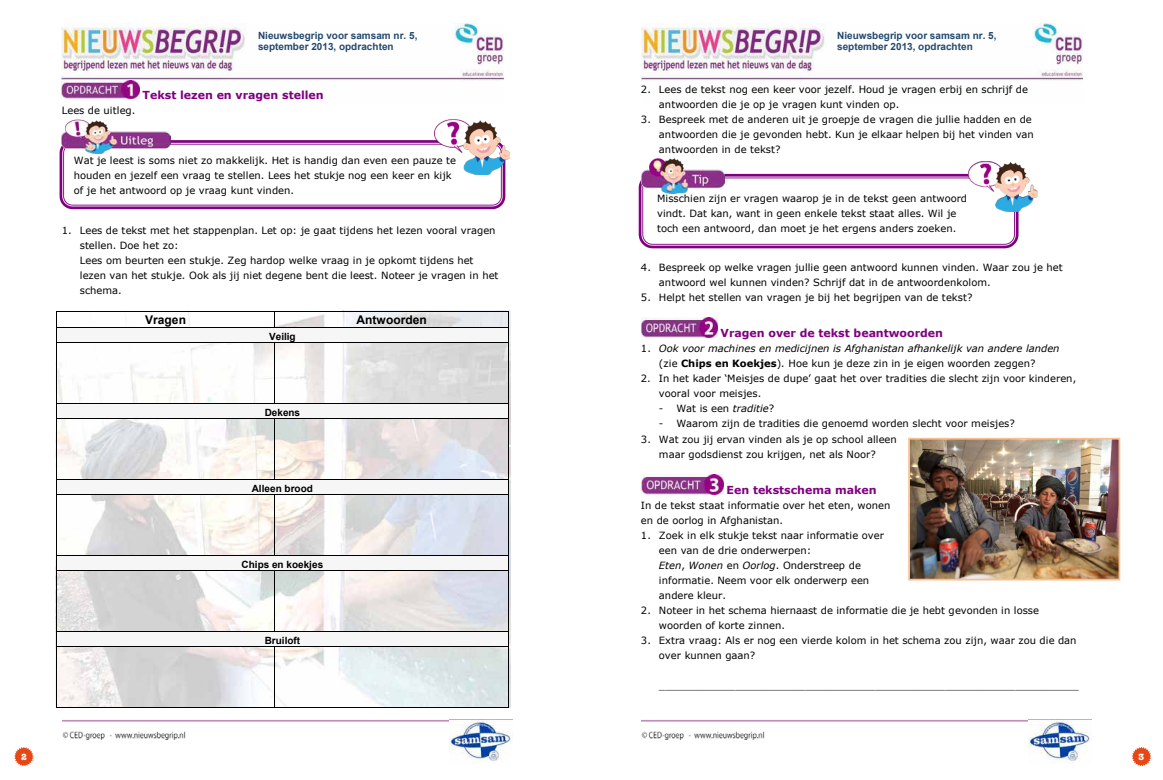
<style>
.page{position:relative;width:1163px;height:780px;background:#fff}
.page>*{position:absolute;margin:0;border:0;box-sizing:border-box;transform-origin:0 0}
.t1{font:700 12px "Arial";color:#000}
.t2{font:700 11px "Verdana";color:#800080}
.t3{font:10px/15px "Verdana";letter-spacing:.005em;color:#000}
.t4{font:italic 10px/15px "Verdana";letter-spacing:.005em;color:#000;text-align:center}
.t5{font:700 10px/11.5px "Arial";letter-spacing:.005em;color:#24496e}
.t6{font:700 10px "Arial";color:#000}
.t7{font:700 9px "American Typewriter";color:#fffffb}
.s1{font-style:normal}
.s2{font-weight:700;font-style:normal}
.s3{font-style:italic}
</style>
<div class="page">
<svg style="left:14px;top:747px;width:20px;height:19px"></svg>
<svg style="left:1132px;top:747px;width:18px;height:19px"></svg>
<img style="left:62px;top:720px;width:387px;height:20px">
<img style="left:62px;top:24px;width:441px;height:73px">
<img style="left:449px;top:719px;width:63px;height:44px">
<img style="left:55px;top:311px;width:455px;height:396px">
<img style="left:62px;top:80px;width:77px;height:19px">
<hr style="left:57px;top:311px;width:217px;height:1px;background:#000">
<hr style="left:275px;top:311px;width:233px;height:1px;background:#000">
<div style="left:57px;top:327px;width:5px;height:15px;background:#f6f6f6"></div>
<div style="left:503px;top:327px;width:5px;height:15px;background:#f6f6f6"></div>
<div style="left:62px;top:327px;width:441px;height:15px;background:#f6f6f6"></div>
<hr style="left:57px;top:327px;width:217px;height:1px;background:#000">
<svg style="left:274px;top:311px;width:1px;height:17px"></svg>
<hr style="left:275px;top:327px;width:233px;height:1px;background:#000">
<svg style="left:56px;top:311px;width:1px;height:32px"></svg>
<hr style="left:57px;top:342px;width:217px;height:1px;background:#000">
<hr style="left:275px;top:342px;width:233px;height:1px;background:#000">
<svg style="left:508px;top:311px;width:1px;height:32px"></svg>
<hr style="left:56px;top:343px;width:1px;height:60px;background:#000">
<hr style="left:274px;top:343px;width:1px;height:60px;background:#000">
<hr style="left:508px;top:343px;width:1px;height:60px;background:#000">
<div style="left:57px;top:403px;width:5px;height:15px;background:#f6f6f6"></div>
<div style="left:503px;top:403px;width:5px;height:15px;background:#f6f6f6"></div>
<div style="left:62px;top:403px;width:441px;height:15px;background:#f6f6f6"></div>
<hr style="left:57px;top:403px;width:217px;height:1px;background:#000">
<hr style="left:275px;top:403px;width:233px;height:1px;background:#000">
<svg style="left:56px;top:403px;width:1px;height:16px"></svg>
<hr style="left:57px;top:418px;width:217px;height:1px;background:#000">
<hr style="left:275px;top:418px;width:233px;height:1px;background:#000">
<svg style="left:508px;top:403px;width:1px;height:16px"></svg>
<hr style="left:56px;top:419px;width:1px;height:60px;background:#000">
<hr style="left:274px;top:419px;width:1px;height:60px;background:#000">
<hr style="left:508px;top:419px;width:1px;height:60px;background:#000">
<div style="left:57px;top:479px;width:5px;height:15px;background:#f6f6f6"></div>
<div style="left:503px;top:479px;width:5px;height:15px;background:#f6f6f6"></div>
<div style="left:62px;top:479px;width:441px;height:15px;background:#f6f6f6"></div>
<hr style="left:57px;top:479px;width:217px;height:1px;background:#000">
<hr style="left:275px;top:479px;width:233px;height:1px;background:#000">
<svg style="left:56px;top:479px;width:1px;height:16px"></svg>
<hr style="left:57px;top:494px;width:217px;height:1px;background:#000">
<hr style="left:275px;top:494px;width:233px;height:1px;background:#000">
<svg style="left:508px;top:479px;width:1px;height:16px"></svg>
<hr style="left:56px;top:495px;width:1px;height:60px;background:#000">
<hr style="left:274px;top:495px;width:1px;height:60px;background:#000">
<hr style="left:508px;top:495px;width:1px;height:60px;background:#000">
<div style="left:57px;top:555px;width:5px;height:15px;background:#f6f6f6"></div>
<div style="left:503px;top:555px;width:5px;height:15px;background:#f6f6f6"></div>
<div style="left:62px;top:555px;width:441px;height:15px;background:#f6f6f6"></div>
<hr style="left:57px;top:555px;width:217px;height:1px;background:#000">
<hr style="left:275px;top:555px;width:233px;height:1px;background:#000">
<svg style="left:56px;top:555px;width:1px;height:16px"></svg>
<hr style="left:57px;top:570px;width:217px;height:1px;background:#000">
<hr style="left:275px;top:570px;width:233px;height:1px;background:#000">
<svg style="left:508px;top:555px;width:1px;height:16px"></svg>
<hr style="left:56px;top:571px;width:1px;height:60px;background:#000">
<hr style="left:274px;top:571px;width:1px;height:60px;background:#000">
<hr style="left:508px;top:571px;width:1px;height:60px;background:#000">
<div style="left:57px;top:631px;width:5px;height:15px;background:#f6f6f6"></div>
<div style="left:503px;top:631px;width:5px;height:15px;background:#f6f6f6"></div>
<div style="left:62px;top:631px;width:441px;height:15px;background:#f6f6f6"></div>
<hr style="left:57px;top:631px;width:217px;height:1px;background:#000">
<hr style="left:275px;top:631px;width:233px;height:1px;background:#000">
<svg style="left:56px;top:631px;width:1px;height:16px"></svg>
<hr style="left:57px;top:646px;width:217px;height:1px;background:#000">
<hr style="left:275px;top:646px;width:233px;height:1px;background:#000">
<svg style="left:508px;top:631px;width:1px;height:16px"></svg>
<hr style="left:56px;top:647px;width:1px;height:60px;background:#000">
<hr style="left:57px;top:707px;width:217px;height:1px;background:#000">
<hr style="left:274px;top:647px;width:1px;height:60px;background:#000">
<hr style="left:275px;top:707px;width:233px;height:1px;background:#000">
<hr style="left:508px;top:647px;width:1px;height:60px;background:#000">
<svg style="left:60px;top:140px;width:445px;height:69px"></svg>
<img style="left:62px;top:119px;width:109px;height:34px">
<img style="left:434px;top:119px;width:76px;height:56px">
<img style="left:641px;top:720px;width:387px;height:20px">
<img style="left:641px;top:24px;width:441px;height:57px">
<img style="left:1028px;top:719px;width:63px;height:44px">
<svg style="left:638px;top:174px;width:380px;height:74px"></svg>
<img style="left:641px;top:158px;width:83px;height:35px">
<img style="left:641px;top:317px;width:76px;height:20px">
<img style="left:641px;top:474px;width:82px;height:20px">
<img style="left:911px;top:441px;width:206px;height:136px">
<div style="left:908px;top:438px;width:212px;height:142px;border:2px solid #fabf8f"></div>
<img style="left:968px;top:161px;width:69px;height:50px">
<p class="t3" style="left:62px;top:103px;width:75px">Lees de uitleg.</p>
<p class="t5" style="left:258px;top:30px;width:161px">Nieuwsbegrip voor samsam nr. 5, september 2013, opdrachten</p>
<p class="t2" style="left:142px;top:88px;width:183px">Tekst lezen en vragen stellen</p>
<p class="t3" style="left:74px;top:152px;width:383px">Wat je leest is soms niet zo makkelijk. Het is handig dan even een pauze te houden en jezelf een vraag te stellen. Lees het stukje nog een keer en kijk of je het antwoord op je vraag kunt vinden.</p>
<p class="t3" style="left:80px;top:223px;width:420px;text-indent:-18px">1. Lees de tekst met het stappenplan. Let op: je gaat tijdens het lezen vooral vragen stellen. Doe het zo:<br>Lees om beurten een stukje. Zeg hardop welke vraag in je opkomt tijdens het lezen van het stukje. Ook als jij niet degene bent die leest. Noteer je vragen in het schema.</p>
<p class="t1" style="left:145px;top:312px;width:42px">Vragen</p>
<p class="t1" style="left:356px;top:312px;width:72px">Antwoorden</p>
<p class="t6" style="left:269px;top:330px;width:28px">Veilig</p>
<p class="t6" style="left:265px;top:406px;width:37px">Dekens</p>
<p class="t6" style="left:252px;top:482px;width:63px">Alleen brood</p>
<p class="t6" style="left:241px;top:558px;width:83px">Chips en koekjes</p>
<p class="t6" style="left:265px;top:634px;width:37px">Bruiloft</p>
<p class="t5" style="left:837px;top:30px;width:161px">Nieuwsbegrip voor samsam nr. 5, september 2013, opdrachten</p>
<p class="t3" style="left:659px;top:82px;width:370px;text-indent:-18px">2. Lees de tekst nog een keer voor jezelf. Houd je vragen erbij en schrijf de antwoorden die je op je vragen kunt vinden op.</p>
<p class="t3" style="left:659px;top:112px;width:376px;text-indent:-18px">3. Bespreek met de anderen uit je groepje de vragen die jullie hadden en de antwoorden die je gevonden hebt. Kun je elkaar helpen bij het vinden van antwoorden in de tekst?</p>
<p class="t3" style="left:657px;top:191px;width:311px">Misschien zijn er vragen waarop je in de tekst geen antwoord vindt. Dat kan, want in geen enkele tekst staat alles. Wil je toch een antwoord, dan moet je het ergens anders zoeken.</p>
<p class="t3" style="left:659px;top:259px;width:405px;text-indent:-18px">4. Bespreek op welke vragen jullie geen antwoord kunnen vinden. Waar zou je het antwoord wel kunnen vinden? Schrijf dat in de antwoordenkolom.</p>
<p class="t3" style="left:641px;top:289px;width:333px">5. Helpt het stellen van vragen je bij het begrijpen van de tekst?</p>
<p class="t2" style="left:720px;top:326px;width:224px">Vragen over de tekst beantwoorden</p>
<p class="t4" style="left:641px;top:341px;width:420px"><span class="s1">1.</span> Ook voor machines en medicijnen is Afghanistan afhankelijk van andere landen <span class="s1">(zie</span> <span class="s2">Chips en Koekjes</span><span class="s1">)</span>. <span class="s1">Hoe kun je deze zin in je eigen woorden zeggen?</span></p>
<p class="t3" style="left:659px;top:371px;width:419px;text-indent:-18px">2. In het kader ‘Meisjes de dupe’ gaat het over tradities die slecht zijn voor kinderen, vooral voor meisjes.</p>
<p class="t3" style="left:659px;top:401px;width:117px">- Wat is een <span class="s3">traditie</span>?</p>
<p class="t3" style="left:659px;top:416px;width:357px">- Waarom zijn de tradities die genoemd worden slecht voor meisjes?</p>
<p class="t3" style="left:641px;top:431px;width:257px;text-align:center">3. Wat zou jij ervan vinden als je op school alleen maar godsdienst zou krijgen, net als Noor?</p>
<p class="t2" style="left:726px;top:483px;width:152px">Een tekstschema maken</p>
<p class="t3" style="left:641px;top:498px;width:251px">In de tekst staat informatie over het eten, wonen en de oorlog in Afghanistan.</p>
<p class="t3" style="left:659px;top:528px;width:226px;text-indent:-18px">1. Zoek in elk stukje tekst naar informatie over een van de drie onderwerpen:<br><span class="s3">Eten</span>, <span class="s3">Wonen</span> en <span class="s3">Oorlog</span>. Onderstreep de informatie. Neem voor elk onderwerp een andere kleur.</p>
<p class="t3" style="left:659px;top:603px;width:381px;text-indent:-18px">2. Noteer in het schema hiernaast de informatie die je hebt gevonden in losse woorden of korte zinnen.</p>
<p class="t3" style="left:659px;top:633px;width:419px;text-indent:-18px">3. Extra vraag: Als er nog een vierde kolom in het schema zou zijn, waar zou die dan over kunnen gaan?</p>
<p class="t3" style="left:659px;top:678px;width:421px">__________________________________________________________________</p>
<p class="t7" style="left:21px;top:751px;width:7px">2</p>
<p class="t7" style="left:1138px;top:751px;width:7px">3</p>
</div>
